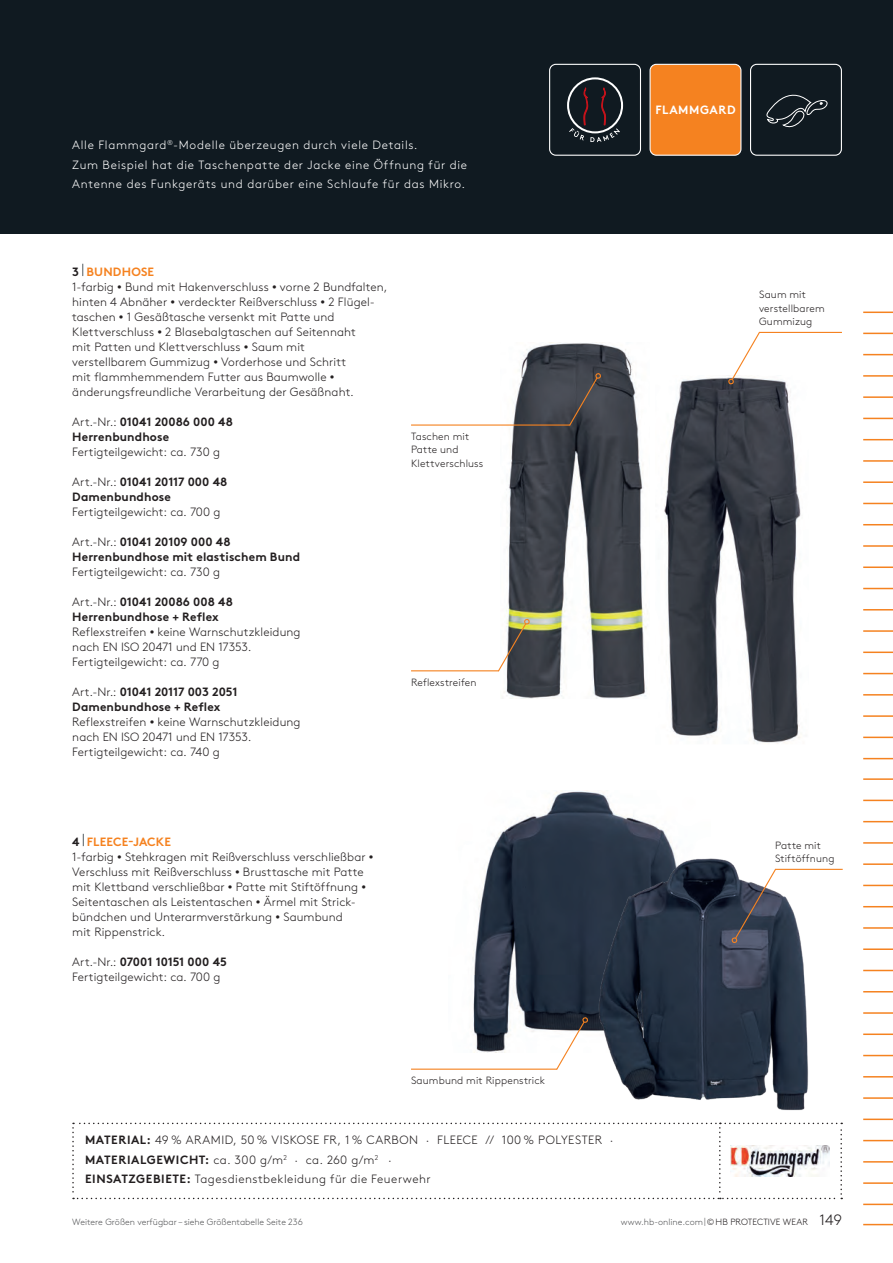
<style>
.page{position:relative;width:893px;height:1263px;background:#fff}
.page>*{position:absolute;margin:0;border:0;box-sizing:border-box;transform-origin:0 0}
.Fließtext{font:300 12px/15px "Brown Pro";letter-spacing:.01em;color:#231f20}
.Subline_Seitentitel{font:300 12px/19.5px "Brown Pro";letter-spacing:.06em;color:#fff}
.Material{font:300 12px/19.5px "Brown Pro";letter-spacing:.04em;color:#231f20}
.Fließtext-2{font:700 12px/15px "Brown Pro";letter-spacing:.01em;color:#231f20}
.Artikelname{font:700 12px "Brown Pro";letter-spacing:.015em;color:#f58220}
.t1{font:700 12px "Brown Pro";letter-spacing:.045em;color:#fff}
.Igelungen_linksbündi{font:300 10.5px/13.5px "Brown Pro";letter-spacing:.015em;color:#231f20}
.t2{font:300 9px "Brown Pro";color:#57585a}
.s1{color:#231f20}
.s2{font-weight:700}
.s3{font-weight:300}
.s4{font-size:15px;color:#231f20}
</style>
<div class="page">
<div style="left:0;top:0;width:893px;height:234px;background:#101a21"></div>
<div style="left:750px;top:64px;width:92px;height:92px;border:1px solid #fff;border-radius:6px"></div>
<svg style="left:766px;top:94px;width:62px;height:34px"></svg>
<hr style="left:863px;top:333px;width:30px;height:1px;background:#f58220">
<hr style="left:863px;top:354px;width:30px;height:1px;background:#f58220">
<hr style="left:863px;top:375px;width:30px;height:2px;background:#f58220">
<hr style="left:863px;top:396px;width:30px;height:2px;background:#f58220">
<hr style="left:863px;top:418px;width:30px;height:1px;background:#f58220">
<hr style="left:863px;top:439px;width:30px;height:1px;background:#f58220">
<hr style="left:863px;top:460px;width:30px;height:2px;background:#f58220">
<hr style="left:863px;top:481px;width:30px;height:2px;background:#f58220">
<hr style="left:863px;top:503px;width:30px;height:1px;background:#f58220">
<hr style="left:863px;top:524px;width:30px;height:1px;background:#f58220">
<hr style="left:863px;top:545px;width:30px;height:2px;background:#f58220">
<hr style="left:863px;top:566px;width:30px;height:2px;background:#f58220">
<hr style="left:863px;top:588px;width:30px;height:1px;background:#f58220">
<hr style="left:863px;top:609px;width:30px;height:1px;background:#f58220">
<hr style="left:863px;top:630px;width:30px;height:2px;background:#f58220">
<hr style="left:863px;top:651px;width:30px;height:2px;background:#f58220">
<hr style="left:863px;top:673px;width:30px;height:1px;background:#f58220">
<hr style="left:863px;top:694px;width:30px;height:1px;background:#f58220">
<hr style="left:863px;top:715px;width:30px;height:2px;background:#f58220">
<hr style="left:863px;top:737px;width:30px;height:1px;background:#f58220">
<hr style="left:863px;top:758px;width:30px;height:1px;background:#f58220">
<hr style="left:863px;top:778px;width:30px;height:2px;background:#f58220">
<hr style="left:863px;top:800px;width:30px;height:1px;background:#f58220">
<hr style="left:863px;top:821px;width:30px;height:1px;background:#f58220">
<hr style="left:863px;top:842px;width:30px;height:2px;background:#f58220">
<hr style="left:863px;top:863px;width:30px;height:2px;background:#f58220">
<hr style="left:863px;top:885px;width:30px;height:1px;background:#f58220">
<hr style="left:863px;top:906px;width:30px;height:1px;background:#f58220">
<hr style="left:863px;top:927px;width:30px;height:2px;background:#f58220">
<hr style="left:863px;top:948px;width:30px;height:2px;background:#f58220">
<hr style="left:863px;top:970px;width:30px;height:1px;background:#f58220">
<hr style="left:863px;top:991px;width:30px;height:1px;background:#f58220">
<hr style="left:863px;top:1012px;width:30px;height:2px;background:#f58220">
<hr style="left:863px;top:1033px;width:30px;height:2px;background:#f58220">
<hr style="left:863px;top:1055px;width:30px;height:1px;background:#f58220">
<hr style="left:863px;top:1076px;width:30px;height:1px;background:#f58220">
<hr style="left:863px;top:1097px;width:30px;height:2px;background:#f58220">
<hr style="left:863px;top:1118px;width:30px;height:2px;background:#f58220">
<hr style="left:863px;top:1140px;width:30px;height:1px;background:#f58220">
<hr style="left:863px;top:1161px;width:30px;height:1px;background:#f58220">
<hr style="left:863px;top:1182px;width:30px;height:2px;background:#f58220">
<hr style="left:863px;top:1203px;width:30px;height:2px;background:#f58220">
<hr style="left:863px;top:1224px;width:30px;height:1px;background:#f58220">
<hr style="left:863px;top:312px;width:30px;height:1px;background:#f58220">
<div style="left:650px;top:64px;width:91px;height:91px;background:#f58220;border-radius:6px"></div>
<div style="left:649px;top:64px;width:92px;height:92px;border:1px solid #fff;border-radius:6px"></div>
<img style="left:664px;top:378px;width:137px;height:366px">
<svg style="left:72px;top:1123px;width:770px;height:76px"></svg>
<img style="left:730px;top:1145px;width:100px;height:31px">
<img style="left:502px;top:343px;width:145px;height:356px">
<img style="left:473px;top:791px;width:202px;height:261px">
<img style="left:577px;top:858px;width:252px;height:252px">
<svg style="left:497px;top:618px;width:34px;height:55px"></svg>
<hr style="left:411px;top:670px;width:88px;height:1px;background:#f58220">
<svg style="left:555px;top:1016px;width:34px;height:55px"></svg>
<hr style="left:411px;top:1068px;width:146px;height:2px;background:#f58220">
<svg style="left:727px;top:331px;width:34px;height:55px"></svg>
<hr style="left:759px;top:332px;width:83px;height:1px;background:#f58220">
<svg style="left:568px;top:372px;width:34px;height:55px;background:#49484c"></svg>
<hr style="left:411px;top:424px;width:159px;height:2px;background:#f58220">
<svg style="left:731px;top:867px;width:46px;height:77px"></svg>
<hr style="left:775px;top:869px;width:68px;height:1px;background:#f58220">
<svg style="left:82px;top:264px;width:1px;height:12px"></svg>
<svg style="left:83px;top:834px;width:1px;height:12px"></svg>
<div style="left:567px;top:77px;width:56px;height:56px;border:2px solid #fff;border-radius:50%"></div>
<svg style="left:569px;top:87px;width:51px;height:55px"></svg>
<div style="left:549px;top:64px;width:92px;height:92px;border:1px solid #fff;border-radius:6px"></div>
<p class="Subline_Seitentitel" style="left:72px;top:135px;width:396px">Alle Flammgard<sup>®</sup>-Modelle überzeugen durch viele Details.<br>Zum Beispiel hat die Taschenpatte der Jacke eine Öffnung für die<br>Antenne des Funkgeräts und darüber eine Schlaufe für das Mikro.</p>
<p class="Artikelname" style="left:72px;top:262px;width:83px"><span class="s1">3</span> BUNDHOSE</p>
<p class="Fließtext" style="left:72px;top:279px;width:317px">1-farbig <sup>•</sup> Bund mit Hakenverschluss <sup>•</sup> vorne 2 Bundfalten, hinten 4 Abnäher <sup>•</sup> verdeckter Reißverschluss <sup>•</sup> 2 Flügel&shy;taschen <sup>•</sup> 1 Gesäßtasche versenkt mit Patte und Klettverschluss <sup>•</sup> 2 Blasebalgtaschen auf Seitennaht<br>mit Patten und Klettverschluss <sup>•</sup> Saum mit<br>verstellbarem Gummizug <sup>•</sup> Vorderhose und Schritt<br>mit flammhemmendem Futter aus Baumwolle <sup>• </sup>änderungsfreundliche Verarbeitung der Gesäßnaht.</p>
<p class="Fließtext" style="left:72px;top:414px;width:162px">Art.-Nr.: <span class="s2">01041 20086 000 48<br>Herrenbundhose<br></span>Fertigteilgewicht: ca. 730 g</p>
<p class="Fließtext" style="left:72px;top:474px;width:157px">Art.-Nr.: <span class="s2">01041 20117 000 48<br>Damenbundhose<br></span>Fertigteilgewicht: ca. 700 g</p>
<p class="Fließtext-2" style="left:72px;top:533px;width:229px"><span class="s3">Art.-Nr.:</span> 01041 20109 000 48<br>Herrenbundhose mit elastischem Bund<br><span class="s3">Fertigteilgewicht: ca. 730 g</span></p>
<p class="Fließtext" style="left:72px;top:594px;width:230px">Art.-Nr.: <span class="s2">01041 20086 008 48<br>Herrenbundhose + Reflex<br></span>Reflexstreifen <sup>•</sup> keine Warnschutzkleidung nach EN ISO 20471 und EN 17353.<br>Fertigteilgewicht: ca. 770 g</p>
<p class="Fließtext" style="left:72px;top:684px;width:230px">Art.-Nr.: <span class="s2">01041 20117 003 2051<br>Damenbundhose + Reflex<br></span>Reflexstreifen <sup>•</sup> keine Warnschutzkleidung nach EN ISO 20471 und EN 17353.<br>Fertigteilgewicht: ca. 740 g</p>
<p class="Igelungen_linksbündi" style="left:411px;top:429px;width:74px">Taschen mit<br>Patte und<br>Klettverschluss</p>
<p class="Igelungen_linksbündi" style="left:411px;top:674px;width:67px">Reflexstreifen</p>
<p class="Artikelname" style="left:72px;top:832px;width:100px"><span class="s1">4</span> FLEECE-JACKE</p>
<p class="Fließtext" style="left:72px;top:849px;width:303px">1-farbig <sup>•</sup> Stehkragen mit Reißverschluss verschließbar <sup>• </sup>Verschluss mit Reißverschluss <sup>•</sup> Brusttasche mit Patte mit Klettband verschließbar <sup>•</sup> Patte mit Stiftöffnung <sup>• </sup>Seitentaschen als Leistentaschen <sup>•</sup> Ärmel mit Strick&shy;bündchen und Unterarmverstärkung <sup>•</sup> Saumbund<br>mit Rippenstrick.</p>
<p class="Fließtext" style="left:72px;top:954px;width:156px">Art.-Nr.: <span class="s2">07001 10151 000 45<br></span>Fertigteilgewicht: ca. 700 g</p>
<p class="t1" style="left:655px;top:100px;width:82px">FLAMMGARD</p>
<p class="Igelungen_linksbündi" style="left:759px;top:287px;width:67px">Saum mit verstellbarem<br>Gummizug</p>
<p class="Igelungen_linksbündi" style="left:775px;top:838px;width:61px">Patte mit<br>Stiftöffnung</p>
<p class="Igelungen_linksbündi" style="left:411px;top:1073px;width:136px">Saumbund mit Rippenstrick</p>
<p class="Material" style="left:85px;top:1130px;width:530px"><span class="s2">MATERIAL:</span> 49 % ARAMID, 50 % VISKOSE FR, 1 % CARBON · FLEECE // 100 % POLYESTER ·<br><span class="s2">MATERIALGEWICHT:</span> ca. 300 g/m<sup>2</sup> · ca. 260 g/m<sup>2</sup> ·<br><span class="s2">EINSATZGEBIETE:</span> Tagesdienstbekleidung für die Feuerwehr</p>
<p class="t2" style="left:72px;top:1215px;width:232px">Weitere Größen verfügbar – siehe Größentabelle Seite 236</p>
<p class="t2" style="left:621px;top:1215px;width:223px">www.hb-online.com|<span class="s1">©HB PROTECTIVE WEAR</span> <span class="s4">149</span></p>
</div>
